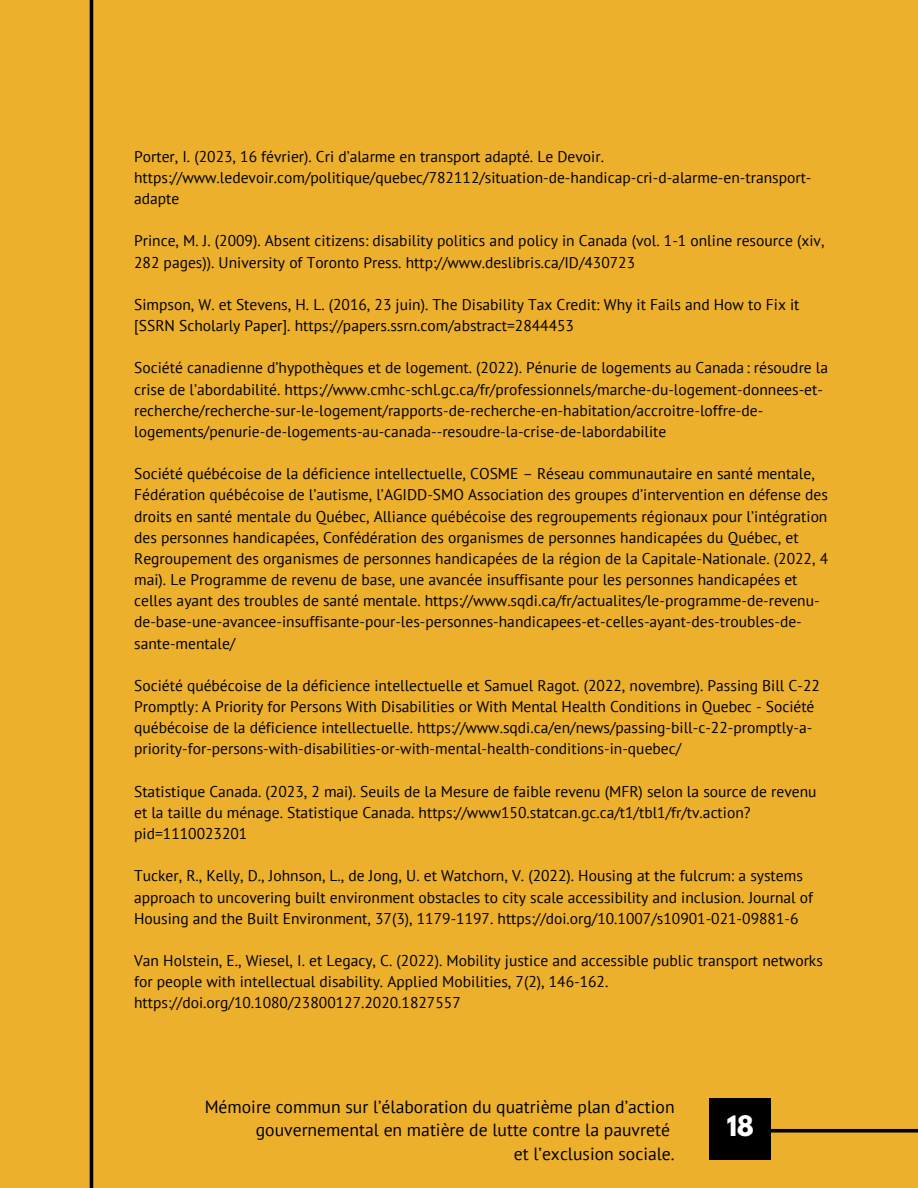
<style>
.page{position:relative;width:918px;height:1188px;background:#edb02c}
.page>*{position:absolute;margin:0;border:0;box-sizing:border-box;transform-origin:0 0}
.t1{font:700 24.9px "League Spartan";color:#fff}
.t2{font:17.55px/23.7px "PT Sans";color:#000;text-align:right}
.t3{font:15.45px/21.1px "PT Sans";color:#000}
</style>
<div class="page">
<svg style="left:89px;top:0;width:5px;height:1188px;background:#43320c"></svg>
<svg style="left:771px;top:1128px;width:147px;height:5px"></svg>
<div style="left:709px;top:1098px;width:62px;height:62px;background:#000"></div>
<p class="t3" style="left:134px;top:145px;width:679px">Porter, I. (2023, 16 février). Cri d’alarme en transport adapté. Le Devoir. https://www.ledevoir.com/politique/quebec/782112/situation-de-handicap-cri-d-alarme-en-transport&shy;adapte</p>
<p class="t3" style="left:134px;top:230px;width:692px">Prince, M. J. (2009). Absent citizens: disability politics and policy in Canada (vol. 1-1 online resource (xiv,<br>282 pages)). University of Toronto Press. http://www.deslibris.ca/ID/430723</p>
<p class="t3" style="left:134px;top:294px;width:667px">Simpson, W. et Stevens, H. L. (2016, 23 juin). The Disability Tax Credit: Why it Fails and How to Fix it [SSRN Scholarly Paper]. https://papers.ssrn.com/abstract=2844453</p>
<p class="t3" style="left:134px;top:357px;width:696px">Société canadienne d’hypothèques et de logement. (2022). Pénurie de logements au Canada : résoudre la crise de l’abordabilité. https://www.cmhc-schl.gc.ca/fr/professionnels/marche-du-logement-donnees-et&shy;recherche/recherche-sur-le-logement/rapports-de-recherche-en-habitation/accroitre-loffre-de&shy;logements/penurie-de-logements-au-canada--resoudre-la-crise-de-labordabilite</p>
<p class="t3" style="left:134px;top:463px;width:696px">Société québécoise de la déficience intellectuelle, COSME – Réseau communautaire en santé mentale, Fédération québécoise de l’autisme, l’AGIDD-SMO Association des groupes d’intervention en défense des droits en santé mentale du Québec, Alliance québécoise des regroupements régionaux pour l’intégration des personnes handicapées, Confédération des organismes de personnes handicapées du Québec, et Regroupement des organismes de personnes handicapées de la région de la Capitale-Nationale. (2022, 4 mai). Le Programme de revenu de base, une avancée insuffisante pour les personnes handicapées et celles ayant des troubles de santé mentale. https://www.sqdi.ca/fr/actualites/le-programme-de-revenu&shy;de-base-une-avancee-insuffisante-pour-les-personnes-handicapees-et-celles-ayant-des-troubles-de&shy;sante-mentale/</p>
<p class="t3" style="left:134px;top:675px;width:687px">Société québécoise de la déficience intellectuelle et Samuel Ragot. (2022, novembre). Passing Bill C-22<br>Promptly: A Priority for Persons With Disabilities or With Mental Health Conditions in Quebec - Société québécoise de la déficience intellectuelle. https://www.sqdi.ca/en/news/passing-bill-c-22-promptly-a&shy;priority-for-persons-with-disabilities-or-with-mental-health-conditions-in-quebec/</p>
<p class="t3" style="left:134px;top:780px;width:684px">Statistique Canada. (2023, 2 mai). Seuils de la Mesure de faible revenu (MFR) selon la source de revenu et la taille du ménage. Statistique Canada. https://www150.statcan.gc.ca/t1/tbl1/fr/tv.action? pid=1110023201</p>
<p class="t3" style="left:134px;top:865px;width:681px">Tucker, R., Kelly, D., Johnson, L., de Jong, U. et Watchorn, V. (2022). Housing at the fulcrum: a systems approach to uncovering built environment obstacles to city scale accessibility and inclusion. Journal of<br>Housing and the Built Environment, 37(3), 1179‑1197. https://doi.org/10.1007/s10901-021-09881-6</p>
<p class="t3" style="left:134px;top:950px;width:690px">Van Holstein, E., Wiesel, I. et Legacy, C. (2022). Mobility justice and accessible public transport networks for people with intellectual disability. Applied Mobilities, 7(2), 146‑162. https://doi.org/10.1080/23800127.2020.1827557</p>
<p class="t2" style="left:205px;top:1094px;width:471px">Mémoire commun sur l’élaboration du quatrième plan d’action gouvernemental en matière de lutte contre la pauvreté</p>
<p class="t2" style="left:514px;top:1142px;width:162px">et l’exclusion sociale.</p>
<p class="t1" style="left:727px;top:1114px;width:29px">18</p>
</div>
